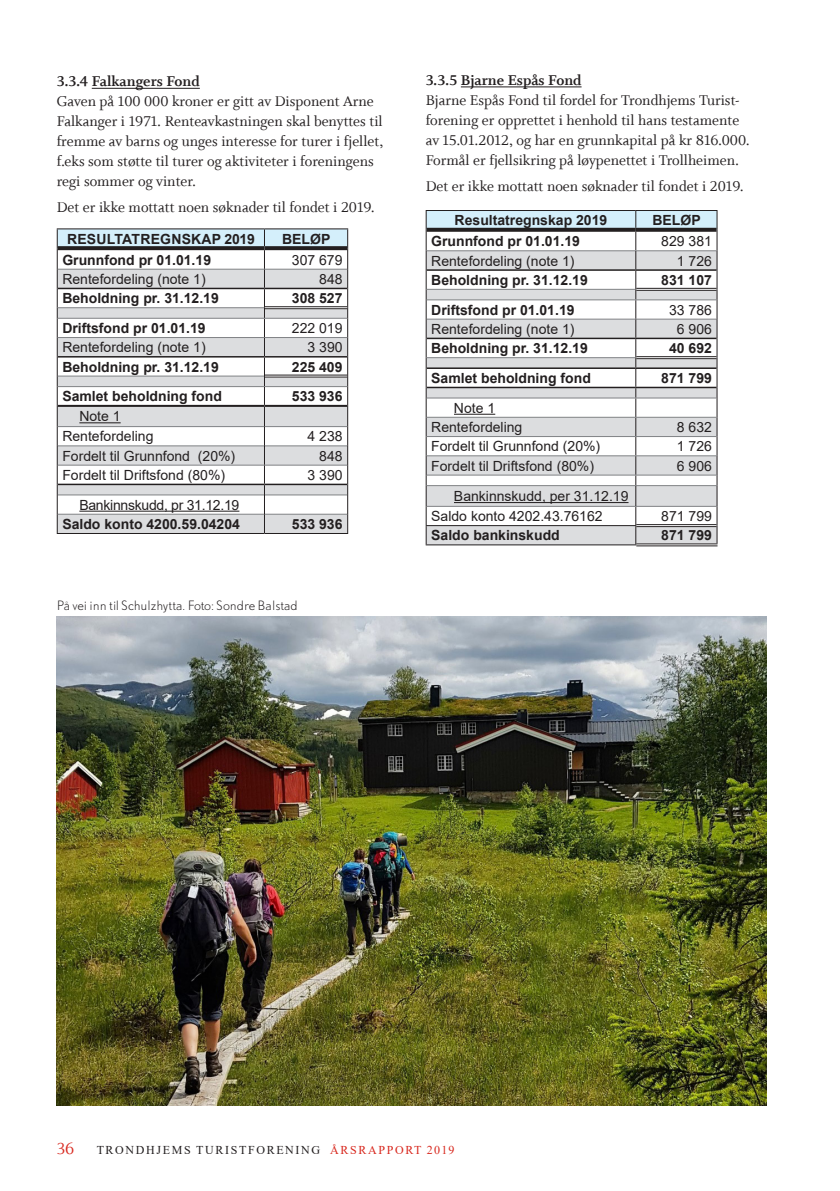
<style>
.page{position:relative;width:840px;height:1191px;background:#fff}
.page>*{position:absolute;margin:0;border:0;box-sizing:border-box;transform-origin:0 0}
.t1{font:16px/20px "Whitman Roman LF";color:#231f20}
.t2{font:16px "Whitman Bold LF";color:#231f20}
.t3{font:700 14px "Arial";color:#231f20}
.t4{font:14px "Arial";color:#231f20}
.t5{font:14px "Arial";letter-spacing:-.02em;color:#231f20}
.t6{font:300 12px "DTL Nobel T";color:#231f20}
.t7{font:12px "Times New Roman";letter-spacing:.135em;color:#231f20}
.s1{font-family:"Whitman Roman LF";font-size:18px;color:#d8281e}
.s2{color:#d8281e}
</style>
<div class="page">
<hr style="left:92px;top:88px;width:108px;height:1px;background:#231f20">
<hr style="left:57px;top:228px;width:207px;height:1px;background:#231f20">
<hr style="left:264px;top:228px;width:84px;height:1px;background:#231f20">
<hr style="left:57px;top:533px;width:207px;height:1px;background:#231f20">
<hr style="left:264px;top:533px;width:84px;height:1px;background:#231f20">
<svg style="left:57px;top:229px;width:291px;height:304px"></svg>
<hr style="left:58px;top:483px;width:206px;height:2px;background:#231f20">
<hr style="left:264px;top:483px;width:83px;height:2px;background:#231f20">
<hr style="left:79px;top:422px;width:42px;height:1px;background:#231f20">
<hr style="left:79px;top:510px;width:160px;height:1px;background:#231f20">
<hr style="left:460px;top:86px;width:121px;height:1px;background:#231f20">
<hr style="left:425px;top:544px;width:211px;height:1px;background:#231f20">
<hr style="left:636px;top:545px;width:81px;height:1px;background:#231f20">
<svg style="left:425px;top:210px;width:292px;height:334px"></svg>
<hr style="left:453px;top:414px;width:42px;height:1px;background:#231f20">
<hr style="left:453px;top:502px;width:175px;height:1px;background:#231f20">
<img style="left:57px;top:616px;width:708px;height:489px">
<p class="t2" style="left:57px;top:73px;width:144px">3.3.4 Falkangers Fond</p>
<p class="t1" style="left:57px;top:92px;width:328px">Gaven på 100 000 kroner er gitt av Disponent Arne Falkanger i 1971. Renteavkastningen skal benyttes til fremme av barns og unges interesse for turer i fjellet, f.eks som støtte til turer og aktiviteter i foreningens regi sommer og vinter.</p>
<p class="t1" style="left:57px;top:198px;width:319px">Det er ikke mottatt noen søknader til fondet i 2019.</p>
<p class="t3" style="left:67px;top:229px;width:189px">RESULTATREGNSKAP 2019</p>
<p class="t3" style="left:282px;top:229px;width:50px">BELØP</p>
<p class="t3" style="left:62px;top:250px;width:150px">Grunnfond pr 01.01.19</p>
<p class="t4" style="left:292px;top:250px;width:52px">307 679</p>
<p class="t4" style="left:62px;top:269px;width:145px">Rentefordeling (note 1)</p>
<p class="t4" style="left:319px;top:269px;width:25px">848</p>
<p class="t3" style="left:62px;top:288px;width:158px">Beholdning pr. 31.12.19</p>
<p class="t3" style="left:292px;top:288px;width:52px">308 527</p>
<p class="t3" style="left:62px;top:318px;width:145px">Driftsfond pr 01.01.19</p>
<p class="t4" style="left:292px;top:318px;width:52px">222 019</p>
<p class="t4" style="left:62px;top:338px;width:145px">Rentefordeling (note 1)</p>
<p class="t4" style="left:307px;top:338px;width:37px">3 390</p>
<p class="t3" style="left:62px;top:357px;width:158px">Beholdning pr. 31.12.19</p>
<p class="t3" style="left:292px;top:357px;width:52px">225 409</p>
<p class="t3" style="left:62px;top:386px;width:161px">Samlet beholdning fond</p>
<p class="t3" style="left:292px;top:386px;width:52px">533 936</p>
<p class="t4" style="left:79px;top:407px;width:43px">Note 1</p>
<p class="t4" style="left:62px;top:427px;width:93px">Rentefordeling</p>
<p class="t4" style="left:307px;top:427px;width:37px">4 238</p>
<p class="t4" style="left:62px;top:446px;width:174px">Fordelt til Grunnfond (20%)</p>
<p class="t4" style="left:319px;top:446px;width:25px">848</p>
<p class="t4" style="left:62px;top:465px;width:164px">Fordelt til Driftsfond (80%)</p>
<p class="t4" style="left:307px;top:465px;width:37px">3 390</p>
<p class="t5" style="left:79px;top:495px;width:161px">Bankinnskudd, pr 31.12.19</p>
<p class="t3" style="left:62px;top:514px;width:179px">Saldo konto 4200.59.04204</p>
<p class="t3" style="left:292px;top:514px;width:52px">533 936</p>
<p class="t6" style="left:57px;top:598px;width:242px">På vei inn til Schulzhytta. Foto: Sondre Balstad</p>
<p class="t2" style="left:425px;top:71px;width:157px">3.3.5 Bjarne Espås Fond</p>
<p class="t1" style="left:425px;top:90px;width:325px">Bjarne Espås Fond til fordel for Trondhjems Turist&shy;forening er opprettet i henhold til hans testamente av 15.01.2012, og har en grunnkapital på kr 816.000.<br>Formål er fjellsikring på løypenettet i Trollheimen.</p>
<p class="t1" style="left:425px;top:176px;width:319px">Det er ikke mottatt noen søknader til fondet i 2019.</p>
<p class="t3" style="left:454px;top:210px;width:154px">Resultatregnskap 2019</p>
<p class="t3" style="left:652px;top:210px;width:50px">BELØP</p>
<p class="t3" style="left:431px;top:231px;width:150px">Grunnfond pr 01.01.19</p>
<p class="t4" style="left:661px;top:232px;width:52px">829 381</p>
<p class="t4" style="left:431px;top:251px;width:145px">Rentefordeling (note 1)</p>
<p class="t4" style="left:676px;top:251px;width:37px">1 726</p>
<p class="t3" style="left:431px;top:270px;width:158px">Beholdning pr. 31.12.19</p>
<p class="t3" style="left:661px;top:270px;width:52px">831 107</p>
<p class="t3" style="left:431px;top:300px;width:145px">Driftsfond pr 01.01.19</p>
<p class="t4" style="left:668px;top:300px;width:44px">33 786</p>
<p class="t4" style="left:431px;top:319px;width:145px">Rentefordeling (note 1)</p>
<p class="t4" style="left:676px;top:319px;width:37px">6 906</p>
<p class="t3" style="left:431px;top:338px;width:158px">Beholdning pr. 31.12.19</p>
<p class="t3" style="left:668px;top:338px;width:44px">40 692</p>
<p class="t3" style="left:431px;top:368px;width:161px">Samlet beholdning fond</p>
<p class="t3" style="left:661px;top:368px;width:52px">871 799</p>
<p class="t4" style="left:453px;top:398px;width:43px">Note 1</p>
<p class="t4" style="left:431px;top:417px;width:93px">Rentefordeling</p>
<p class="t4" style="left:676px;top:417px;width:37px">8 632</p>
<p class="t4" style="left:431px;top:437px;width:170px">Fordelt til Grunnfond (20%)</p>
<p class="t4" style="left:676px;top:437px;width:37px">1 726</p>
<p class="t4" style="left:431px;top:456px;width:164px">Fordelt til Driftsfond (80%)</p>
<p class="t4" style="left:676px;top:456px;width:37px">6 906</p>
<p class="t4" style="left:453px;top:486px;width:176px">Bankinnskudd, per 31.12.19</p>
<p class="t4" style="left:431px;top:506px;width:173px">Saldo konto 4202.43.76162</p>
<p class="t4" style="left:661px;top:506px;width:52px">871 799</p>
<p class="t3" style="left:431px;top:525px;width:130px">Saldo bankinskudd</p>
<p class="t3" style="left:661px;top:525px;width:52px">871 799</p>
<p class="t7" style="left:57px;top:1141px;width:399px"><span class="s1">36</span> TRONDHJEMS TURISTFORENING <span class="s2">ÅRSRAPPORT 2019</span></p>
</div>
